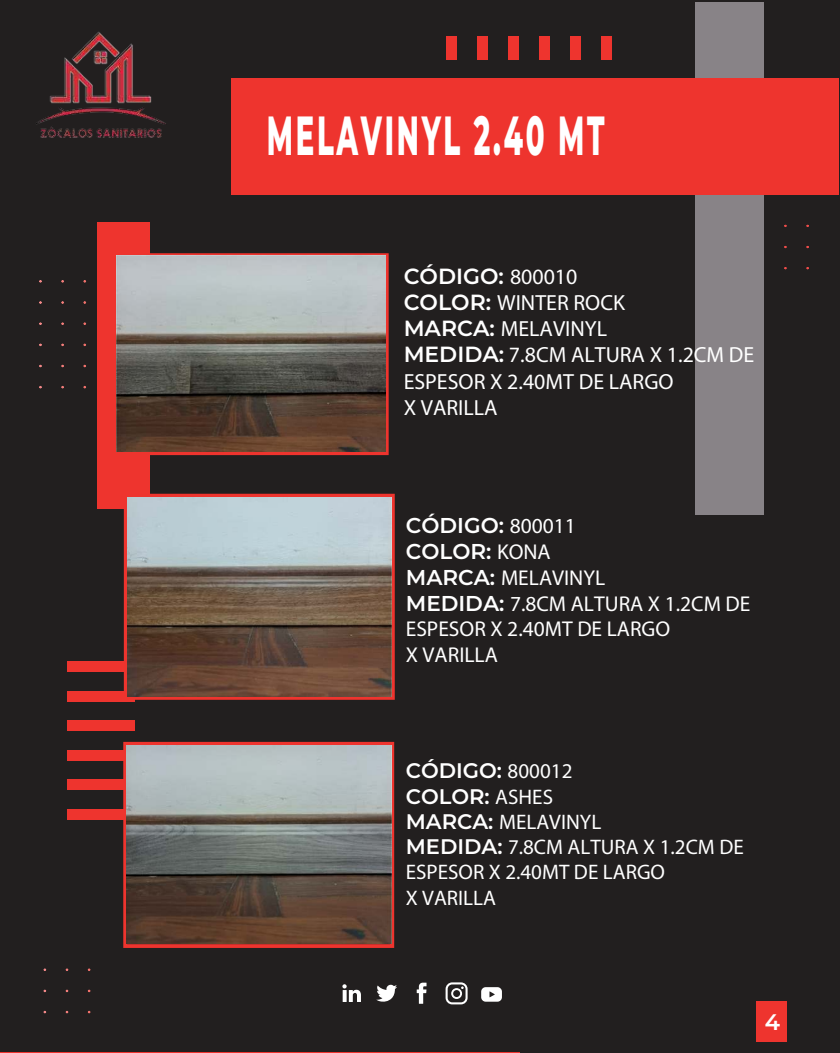
<style>
.page{position:relative;width:840px;height:1053px;background:#fff}
.page>*{position:absolute;margin:0;border:0;box-sizing:border-box;transform-origin:0 0}
.t1{font:800 55px "Montserrat";letter-spacing:.1em;color:#fff;scale:.5 1}
.t2{font:600 22.5px "Montserrat";color:#fff}
.t3{font:21.88px/26.2px "Montserrat";color:#fff}
.t4{font:21.5px/25.8px "Montserrat";color:#fff}
.t5{font:21px/25.2px "Montserrat";color:#fff}
.s1{font-weight:600}
</style>
<div class="page">
<div style="left:0;top:0;width:839px;height:1052px;background:#221f1f"></div>
<div style="left:695px;top:2px;width:68px;height:512px;background:#888387"></div>
<hr style="left:0;top:1051px;width:519px;height:1px;background:#ee342e">
<div style="left:756px;top:1001px;width:30px;height:40px;background:#ee342e"></div>
<div style="left:97px;top:222px;width:52px;height:286px;background:#ee342e"></div>
<div style="left:232px;top:78px;width:606px;height:116px;background:#ee342e"></div>
<div style="left:67px;top:809px;width:68px;height:10px;background:#ee342e"></div>
<div style="left:67px;top:779px;width:68px;height:10px;background:#ee342e"></div>
<div style="left:67px;top:750px;width:68px;height:10px;background:#ee342e"></div>
<div style="left:67px;top:720px;width:68px;height:10px;background:#ee342e"></div>
<div style="left:67px;top:691px;width:68px;height:10px;background:#ee342e"></div>
<div style="left:67px;top:661px;width:68px;height:10px;background:#ee342e"></div>
<div style="left:446px;top:36px;width:11px;height:24px;background:#ee342e"></div>
<div style="left:477px;top:36px;width:11px;height:24px;background:#ee342e"></div>
<div style="left:508px;top:36px;width:11px;height:24px;background:#ee342e"></div>
<div style="left:539px;top:36px;width:10px;height:24px;background:#ee342e"></div>
<div style="left:570px;top:36px;width:10px;height:24px;background:#ee342e"></div>
<div style="left:600px;top:36px;width:11px;height:24px;background:#ee342e"></div>
<div style="left:114px;top:253px;width:274px;height:202px;border:4px solid #ee342e"></div>
<img style="left:36px;top:31px;width:130px;height:107px">
<div style="left:124px;top:493px;width:270px;height:206px;border:4px solid #ee342e"></div>
<div style="left:123px;top:741px;width:271px;height:206px;border:4px solid #ee342e"></div>
<svg style="left:481px;top:987px;width:21px;height:14px"></svg>
<svg style="left:376px;top:984px;width:21px;height:18px"></svg>
<svg style="left:416px;top:982px;width:10px;height:21px"></svg>
<svg style="left:445px;top:982px;width:22px;height:22px"></svg>
<svg style="left:342px;top:984px;width:19px;height:17px"></svg>
<img style="left:116px;top:255px;width:269px;height:196px">
<img style="left:127px;top:497px;width:264px;height:199px">
<img style="left:126px;top:745px;width:266px;height:198px">
<h1 class="t1" style="left:267px;top:104px;width:677px">MELAVINYL 2.40 MT</h1>
<p class="t3" style="left:403px;top:263px;width:352px"><span class="s1">CÓDIGO:</span> 800010<br><span class="s1">COLOR:</span> WINTER ROCK<br><span class="s1">MARCA:</span> MELAVINYL<br><span class="s1">MEDIDA:</span> 7.8CM ALTURA X 1.2CM DE<br>ESPESOR X 2.40MT DE LARGO<br>X VARILLA</p>
<p class="t4" style="left:406px;top:513px;width:346px"><span class="s1">CÓDIGO:</span> 800011<br><span class="s1">COLOR:</span> KONA<br><span class="s1">MARCA:</span> MELAVINYL<br><span class="s1">MEDIDA:</span> 7.8CM ALTURA X 1.2CM DE<br>ESPESOR X 2.40MT DE LARGO<br>X VARILLA</p>
<p class="t5" style="left:406px;top:758px;width:339px"><span class="s1">CÓDIGO:</span> 800012<br><span class="s1">COLOR:</span> ASHES<br><span class="s1">MARCA:</span> MELAVINYL<br><span class="s1">MEDIDA:</span> 7.8CM ALTURA X 1.2CM DE<br>ESPESOR X 2.40MT DE LARGO<br>X VARILLA</p>
<p class="t2" style="left:764px;top:1011px;width:17px">4</p>
</div>
